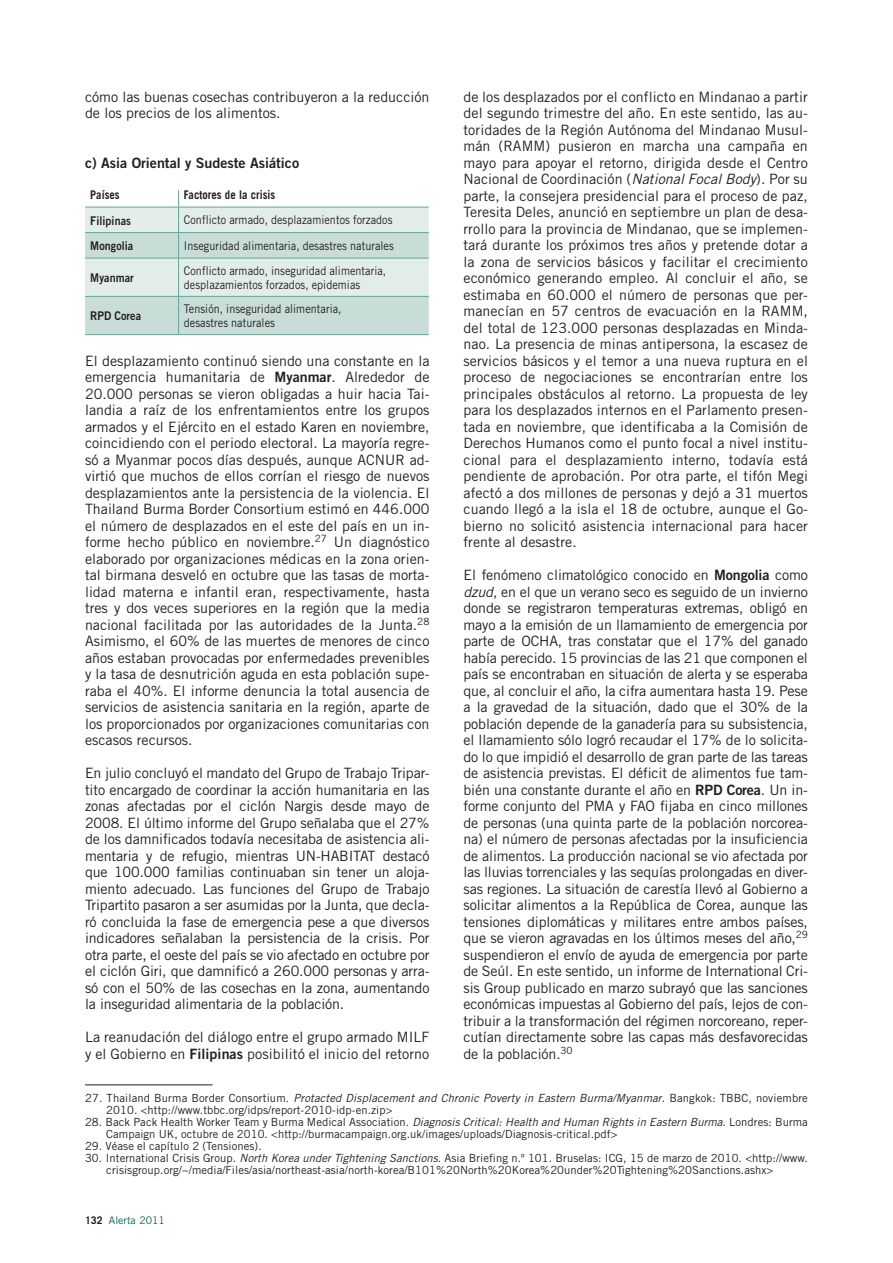
<style>
.page{position:relative;width:893px;height:1263px;background:#fff}
.page>*{position:absolute;margin:0;border:0;box-sizing:border-box;transform-origin:0 0}
.t1{font:14.25px/16.5px "Trade Gothic";color:#231f20;text-align:justify}
.t2{font:14.25px "Trade Gothic Bold Two";color:#231f20}
.t3{font:12px/13.5px "Trade Gothic";letter-spacing:.005em;color:#231f20;scale:.9 1}
.t4{font:12px "Trade Gothic Bold Two";letter-spacing:.005em;color:#231f20;scale:.9 1}
.t5{font:700 12px "Trade Gothic";color:#231f20;scale:.9 1}
.t6{font:11.25px/12px "Trade Gothic";letter-spacing:.005em;color:#231f20}
.t7{font:10.5px "Trade Gothic";color:#006a51}
.s1{font-family:"Trade Gothic Bold Two"}
.s2{font-style:italic}
.s3{font-weight:700;color:#231f20}
</style>
<div class="page">
<svg style="left:85px;top:190px;width:344px;height:144px;background:#d7e6e2"></svg>
<hr style="left:85px;top:258px;width:344px;height:1px;background:#63a496">
<hr style="left:178px;top:258px;width:1px;height:38px;background:#63a496">
<hr style="left:85px;top:296px;width:344px;height:1px;background:#63a496">
<hr style="left:178px;top:297px;width:1px;height:37px;background:#63a496">
<hr style="left:85px;top:334px;width:344px;height:1px;background:#63a496">
<hr style="left:85px;top:1084px;width:128px;height:1px;background:#231f20">
<p class="t1" style="left:85px;top:90px;width:346px">cómo las buenas cosechas contribuyeron a la reducción de los precios de los alimentos.</p>
<p class="t2" style="left:85px;top:157px;width:216px">c) Asia Oriental y Sudeste Asiático</p>
<p class="t5" style="left:90px;top:191px;width:34px">Países</p>
<p class="t5" style="left:184px;top:191px;width:103px">Factores de la crisis</p>
<p class="t4" style="left:90px;top:216px;width:47px">Filipinas</p>
<p class="t3" style="left:184px;top:215px;width:233px">Conflicto armado, desplazamientos forzados</p>
<p class="t4" style="left:90px;top:242px;width:49px">Mongolia</p>
<p class="t3" style="left:184px;top:240px;width:235px">Inseguridad alimentaria, desastres naturales</p>
<p class="t4" style="left:90px;top:273px;width:50px">Myanmar</p>
<p class="t3" style="left:184px;top:265px;width:226px">Conflicto armado, inseguridad alimentaria, desplazamientos forzados, epidemias</p>
<p class="t4" style="left:90px;top:312px;width:58px">RPD Corea</p>
<p class="t3" style="left:184px;top:303px;width:177px">Tensión, inseguridad alimentaria, desastres naturales</p>
<p class="t1" style="left:85px;top:354px;width:346px">El desplazamiento continuó siendo una constante en la emergencia humanitaria de <span class="s1">Myanmar</span>. Alrededor de 20.000 personas se vieron obligadas a huir hacia Tai&shy;landia a raíz de los enfrentamientos entre los grupos armados y el Ejército en el estado Karen en noviembre, coincidiendo con el periodo electoral. La mayoría regre&shy;só a Myanmar pocos días después, aunque ACNUR ad&shy;virtió que muchos de ellos corrían el riesgo de nuevos desplazamientos ante la persistencia de la violencia. El Thailand Burma Border Consortium estimó en 446.000 el número de desplazados en el este del país en un in&shy;forme hecho público en noviembre.<sup>27</sup> Un diagnóstico elaborado por organizaciones médicas en la zona orien&shy;tal birmana desveló en octubre que las tasas de morta&shy;lidad materna e infantil eran, respectivamente, hasta tres y dos veces superiores en la región que la media nacional facilitada por las autoridades de la Junta.<sup>28<br></sup>Asimismo, el 60% de las muertes de menores de cinco años estaban provocadas por enfermedades prevenibles y la tasa de desnutrición aguda en esta población supe&shy;raba el 40%. El informe denuncia la total ausencia de servicios de asistencia sanitaria en la región, aparte de los proporcionados por organizaciones comunitarias con escasos recursos.</p>
<p class="t1" style="left:85px;top:766px;width:346px">En julio concluyó el mandato del Grupo de Trabajo Tripar&shy;tito encargado de coordinar la acción humanitaria en las zonas afectadas por el ciclón Nargis desde mayo de 2008. El último informe del Grupo señalaba que el 27% de los damnificados todavía necesitaba de asistencia ali&shy;mentaria y de refugio, mientras UN-HABITAT destacó que 100.000 familias continuaban sin tener un aloja&shy;miento adecuado. Las funciones del Grupo de Trabajo Tripartito pasaron a ser asumidas por la Junta, que decla&shy;ró concluida la fase de emergencia pese a que diversos indicadores señalaban la persistencia de la crisis. Por otra parte, el oeste del país se vio afectado en octubre por el ciclón Giri, que damnificó a 260.000 personas y arra&shy;só con el 50% de las cosechas en la zona, aumentando la inseguridad alimentaria de la población.</p>
<p class="t1" style="left:85px;top:1030px;width:346px">La reanudación del diálogo entre el grupo armado MILF y el Gobierno en <span class="s1">Filipinas</span> posibilitó el inicio del retorno</p>
<p class="t6" style="left:106px;top:1093px;width:703px;text-indent:-21px">27. Thailand Burma Border Consortium. <span class="s2">Protacted Displacement and Chronic Poverty in Eastern Burma/ Myanmar</span>. Bangkok: TBBC, noviembre<br>2010. &lt;http://www.tbbc.org/idps/report-2010-idp-en.zip&gt;</p>
<p class="t6" style="left:106px;top:1117px;width:703px;text-indent:-21px">28. Back Pack Health Worker Team y Burma Medical Association. <span class="s2">Diagnosis Critical: Health and Human Rights in Eastern Burma</span>. Londres: Burma<br>Campaign UK, octubre de 2010. &lt;http://burmacampaign.org.uk/images/uploads/Diagnosis-critical.pdf&gt;</p>
<p class="t6" style="left:85px;top:1141px;width:178px">29. Véase el capítulo 2 (Tensiones).</p>
<p class="t6" style="left:106px;top:1153px;width:703px;text-indent:-21px">30. International Crisis Group. <span class="s2">North Korea under Tightening Sanctions</span>. Asia Briefing n.º 101. Bruselas: ICG, 15 de marzo de 2010. &lt;http://www. crisisgroup.org/~/media/Files/asia/northeast-asia/north-korea/B101%20North%20Korea%20under%20Tightening%20Sanctions.ashx&gt;</p>
<p class="t1" style="left:463px;top:90px;width:346px">de los desplazados por el conflicto en Mindanao a partir del segundo trimestre del año. En este sentido, las au&shy;toridades de la Región Autónoma del Mindanao Musul&shy;mán (RAMM) pusieron en marcha una campaña en mayo para apoyar el retorno, dirigida desde el Centro Nacional de Coordinación (<span class="s2">National Focal Body</span>). Por su parte, la consejera presidencial para el proceso de paz, Teresita Deles, anunció en septiembre un plan de desa&shy;rrollo para la provincia de Mindanao, que se implemen&shy;tará durante los próximos tres años y pretende dotar a la zona de servicios básicos y facilitar el crecimiento económico generando empleo. Al concluir el año, se estimaba en 60.000 el número de personas que per&shy;manecían en 57 centros de evacuación en la RAMM, del total de 123.000 personas desplazadas en Minda&shy;nao. La presencia de minas antipersona, la escasez de servicios básicos y el temor a una nueva ruptura en el proceso de negociaciones se encontrarían entre los principales obstáculos al retorno. La propuesta de ley para los desplazados internos en el Parlamento presen&shy;tada en noviembre, que identificaba a la Comisión de Derechos Humanos como el punto focal a nivel institu&shy;cional para el desplazamiento interno, todavía está pendiente de aprobación. Por otra parte, el tifón Megi afectó a dos millones de personas y dejó a 31 muertos cuando llegó a la isla el 18 de octubre, aunque el Go&shy;bierno no solicitó asistencia internacional para hacer frente al desastre.</p>
<p class="t1" style="left:463px;top:568px;width:346px">El fenómeno climatológico conocido en <span class="s1">Mongolia</span> como <span class="s2">dzud</span>, en el que un verano seco es seguido de un invierno donde se registraron temperaturas extremas, obligó en mayo a la emisión de un llamamiento de emergencia por parte de OCHA, tras constatar que el 17% del ganado había perecido. 15 provincias de las 21 que componen el país se encontraban en situación de alerta y se esperaba que, al concluir el año, la cifra aumentara hasta 19. Pese a la gravedad de la situación, dado que el 30% de la población depende de la ganadería para su subsistencia, el llamamiento sólo logró recaudar el 17% de lo solicita&shy;do lo que impidió el desarrollo de gran parte de las tareas de asistencia previstas. El déficit de alimentos fue tam&shy;bién una constante durante el año en <span class="s1">RPD Corea</span>. Un in&shy;forme conjunto del PMA y FAO fijaba en cinco millones de personas (una quinta parte de la población norcorea&shy;na) el número de personas afectadas por la insuficiencia de alimentos. La producción nacional se vio afectada por las lluvias torrenciales y las sequías prolongadas en diver&shy;sas regiones. La situación de carestía llevó al Gobierno a solicitar alimentos a la República de Corea, aunque las tensiones diplomáticas y militares entre ambos países, que se vieron agravadas en los últimos meses del año,<sup>29 </sup>suspendieron el envío de ayuda de emergencia por parte de Seúl. En este sentido, un informe de International Cri&shy;sis Group publicado en marzo subrayó que las sanciones económicas impuestas al Gobierno del país, lejos de con&shy;tribuir a la transformación del régimen norcoreano, reper&shy;cutían directamente sobre las capas más desfavorecidas de la población.<sup>30</sup></p>
<p class="t7" style="left:85px;top:1216px;width:81px"><span class="s3">132</span> Alerta 2011</p>
</div>
